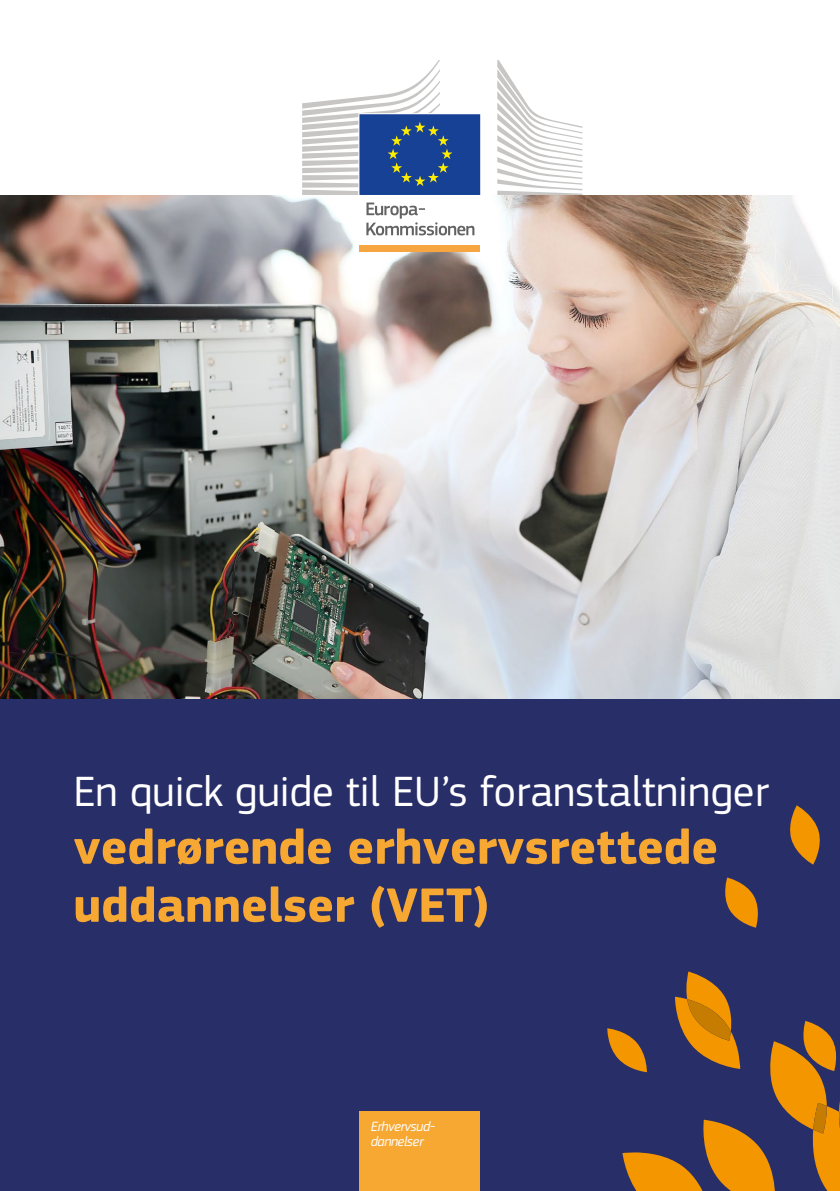
<style>
.page{position:relative;width:840px;height:1191px;background:#fff}
.page>*{position:absolute;margin:0;border:0;box-sizing:border-box;transform-origin:0 0}
.Main_title{font:700 50px/58px "EC Square Sans Pro";color:#f7a833}
.Main_title-2{font:44px "EC Square Sans Pro";color:#fff}
.t1{font:italic 14px/15px "EC Square Sans Pro";letter-spacing:-.03em;color:#fff}
</style>
<div class="page">
<div style="left:0;top:699px;width:839px;height:492px;background:#282e67"></div>
<img style="left:0;top:195px;width:839px;height:504px">
<div style="left:359px;top:1111px;width:121px;height:80px;background:#f7a833"></div>
<svg style="left:725px;top:877px;width:33px;height:50px"></svg>
<svg style="left:790px;top:805px;width:30px;height:59px"></svg>
<svg style="left:607px;top:971px;width:232px;height:220px"></svg>
<div style="left:359px;top:245px;width:121px;height:6px;background:#f7a541"></div>
<svg style="left:497px;top:60px;width:85px;height:135px"></svg>
<svg style="left:302px;top:60px;width:179px;height:187px"></svg>
<h1 class="Main_title-2" style="left:73px;top:765px;width:696px">En quick guide til EU’s foranstaltninger</h1>
<h1 class="Main_title" style="left:73px;top:820px;width:645px">vedrørende erhvervsrettede uddannelser (VET)</h1>
<p class="t1" style="left:370px;top:1118px;width:66px">Erhvervsud&shy;dannelser</p>
</div>
